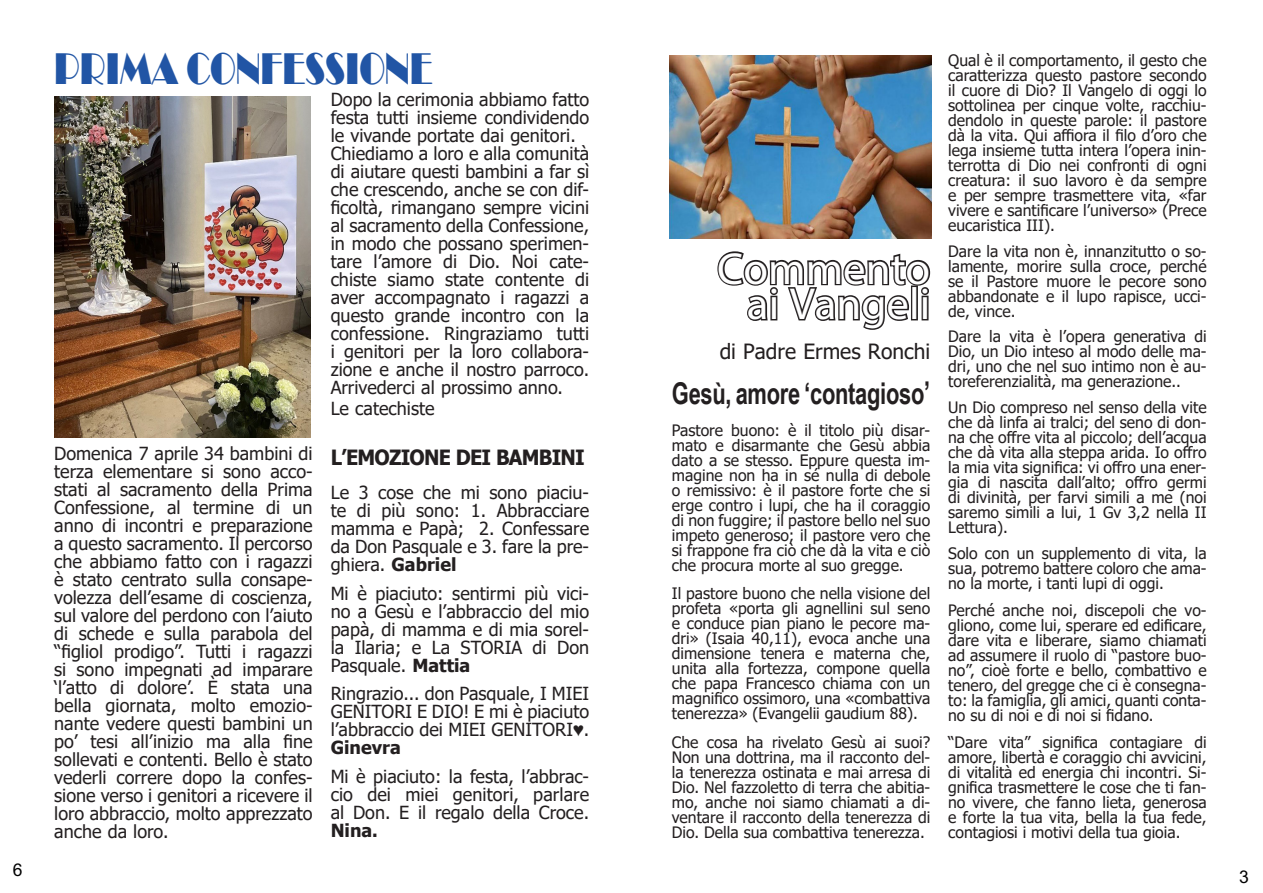
<style>
.page{position:relative;width:1263px;height:893px;background:#fff}
.page>*{position:absolute;margin:0;border:0;box-sizing:border-box;transform-origin:0 0}
.t1{font:45.75px "Broadway";color:#2155a5;scale:.74 1}
.t2{font:45px/35.2px "Myriad Pro";color:#fff;text-align:right}
.t3{font:700 30px "Arial Narrow";letter-spacing:-.01em;color:#231f20;scale:.89 1}
.t4{font:700 21px "Tahoma";letter-spacing:-.04em;color:#231f20;scale:.95 1}
.t5{font:21px "Tahoma";color:#231f20}
.t6{font:18px/18px "Tahoma";color:#231f20;text-align:justify}
.t7{font:700 18px "Tahoma";color:#231f20}
.t8{font:17.55px "Arial";color:#000}
.t9{font:15.75px/15px "Tahoma";color:#231f20;text-align:justify}
.s1{font-weight:700}
</style>
<div class="page">
<svg style="left:717px;top:251px;width:214px;height:79px"></svg>
<img style="left:670px;top:55px;width:261px;height:184px">
<img style="left:55px;top:97px;width:255px;height:341px">
<p class="t8" style="left:13px;top:860px;width:11px">6</p>
<h1 class="t1" style="left:54px;top:42px;width:512px">PRIMA CONFESSIONE</h1>
<p class="t6" style="left:54px;top:446px;width:260px">Domenica 7 aprile 34 bambini di terza elementare si sono acco&shy;stati al sacramento della Prima Confessione, al termine di un anno di incontri e preparazione a questo sacramento. Il percorso che abbiamo fatto con i ragazzi è stato centrato sulla consape&shy;volezza dell’esame di coscienza, sul valore del perdono con l’aiuto di schede e sulla parabola del “figliol prodigo”. Tutti i ragazzi si sono impegnati ad imparare ‘l’atto di dolore’. È stata una bella giornata, molto emozio&shy;nante vedere questi bambini un po’ tesi all’inizio ma alla fine sollevati e contenti. Bello è stato vederli correre dopo la confes&shy;sione verso i genitori a ricevere il loro abbraccio, molto apprezzato anche da loro.</p>
<p class="t6" style="left:331px;top:92px;width:260px;text-align:left">Dopo la cerimonia abbiamo fatto festa tutti insieme condividendo le vivande portate dai genitori.<br>Chiediamo a loro e alla comunità di aiutare questi bambini a far sì che crescendo, anche se con dif&shy;ficoltà, rimangano sempre vicini al sacramento della Confessione, in modo che possano sperimen&shy;tare l’amore di Dio. Noi cate&shy;chiste siamo state contente di aver accompagnato i ragazzi a questo grande incontro con la confessione. Ringraziamo tutti i genitori per la loro collabora&shy;zione e anche il nostro parroco.<br>Arrivederci al prossimo anno.</p>
<p class="t6" style="left:331px;top:401px;width:105px">Le catechiste</p>
<h3 class="t4" style="left:331px;top:442px;width:269px">L’EMOZIONE DEI BAMBINI</h3>
<p class="t6" style="left:331px;top:485px;width:260px">Le 3 cose che mi sono piaciu&shy;te di più sono: 1. Abbracciare mamma e Papà; 2. Confessare da Don Pasquale e 3. fare la pre&shy;ghiera. <span class="s1">Gabriel</span></p>
<p class="t6" style="left:331px;top:585px;width:260px">Mi è piaciuto: sentirmi più vici&shy;no a Gesù e l’abbraccio del mio papà, di mamma e di mia sorel&shy;la Ilaria; e La STORIA di Don Pasquale. <span class="s1">Mattia</span></p>
<p class="t6" style="left:331px;top:686px;width:260px">Ringrazio... don Pasquale, I MIEI GENITORI E DIO! E mi è piaciuto l’abbraccio dei MIEI GENITORI♥.</p>
<p class="t7" style="left:331px;top:735px;width:72px">Ginevra</p>
<p class="t6" style="left:331px;top:768px;width:260px">Mi è piaciuto: la festa, l’abbrac&shy;cio dei miei genitori, parlare al Don. E il regalo della Croce.</p>
<p class="t7" style="left:331px;top:818px;width:49px">Nina.</p>
<h2 class="t2" style="left:717px;top:250px;width:214px">Commento ai Vangeli</h2>
<h3 class="t5" style="left:720px;top:337px;width:212px">di Padre Ermes Ronchi</h3>
<h3 class="t3" style="left:672px;top:371px;width:292px">Gesù, amore ‘contagioso’</h3>
<p class="t9" style="left:672px;top:423px;width:260px">Pastore buono: è il titolo più disar&shy;mato e disarmante che Gesù abbia dato a se stesso. Eppure questa im&shy;magine non ha in sé nulla di debole o remissivo: è il pastore forte che si erge contro i lupi, che ha il coraggio di non fuggire; il pastore bello nel suo impeto generoso; il pastore vero che si frappone fra ciò che dà la vita e ciò che procura morte al suo gregge.</p>
<p class="t9" style="left:672px;top:587px;width:260px">Il pastore buono che nella visione del profeta «porta gli agnellini sul seno e conduce pian piano le pecore ma&shy;dri» (Isaia 40,11), evoca anche una dimensione tenera e materna che, unita alla fortezza, compone quella che papa Francesco chiama con un magnifico ossimoro, una «combattiva tenerezza» (Evangelii gaudium 88).</p>
<p class="t9" style="left:672px;top:735px;width:260px">Che cosa ha rivelato Gesù ai suoi?<br>Non una dottrina, ma il racconto del&shy;la tenerezza ostinata e mai arresa di Dio. Nel fazzoletto di terra che abitia&shy;mo, anche noi siamo chiamati a di&shy;ventare il racconto della tenerezza di Dio. Della sua combattiva tenerezza.</p>
<p class="t9" style="left:948px;top:54px;width:260px">Qual è il comportamento, il gesto che caratterizza questo pastore secondo il cuore di Dio? Il Vangelo di oggi lo sottolinea per cinque volte, racchiu&shy;dendolo in queste parole: il pastore dà la vita. Qui affiora il filo d’oro che lega insieme tutta intera l’opera inin&shy;terrotta di Dio nei confronti di ogni creatura: il suo lavoro è da sempre e per sempre trasmettere vita, «far vivere e santificare l’universo» (Prece eucaristica III).</p>
<p class="t9" style="left:948px;top:244px;width:260px">Dare la vita non è, innanzitutto o so&shy;lamente, morire sulla croce, perché se il Pastore muore le pecore sono abbandonate e il lupo rapisce, ucci&shy;de, vince.</p>
<p class="t9" style="left:948px;top:330px;width:260px">Dare la vita è l’opera generativa di Dio, un Dio inteso al modo delle ma&shy;dri, uno che nel suo intimo non è au&shy;toreferenzialità, ma generazione..</p>
<p class="t9" style="left:948px;top:400px;width:260px">Un Dio compreso nel senso della vite che dà linfa ai tralci; del seno di don&shy;na che offre vita al piccolo; dell’acqua che dà vita alla steppa arida. Io offro la mia vita significa: vi offro una ener&shy;gia di nascita dall’alto; offro germi di divinità, per farvi simili a me (noi saremo simili a lui, 1 Gv 3,2 nella II Lettura).</p>
<p class="t9" style="left:948px;top:546px;width:260px">Solo con un supplemento di vita, la sua, potremo battere coloro che ama&shy;no la morte, i tanti lupi di oggi.</p>
<p class="t9" style="left:948px;top:603px;width:260px">Perché anche noi, discepoli che vo&shy;gliono, come lui, sperare ed edificare, dare vita e liberare, siamo chiamati ad assumere il ruolo di “pastore buo&shy;no”, cioè forte e bello, combattivo e tenero, del gregge che ci è consegna&shy;to: la famiglia, gli amici, quanti conta&shy;no su di noi e di noi si fidano.</p>
<p class="t9" style="left:948px;top:735px;width:260px">“Dare vita” significa contagiare di amore, libertà e coraggio chi avvicini, di vitalità ed energia chi incontri. Si&shy;gnifica trasmettere le cose che ti fan&shy;no vivere, che fanno lieta, generosa e forte la tua vita, bella la tua fede, contagiosi i motivi della tua gioia.</p>
<p class="t8" style="left:1239px;top:867px;width:11px">3</p>
</div>
